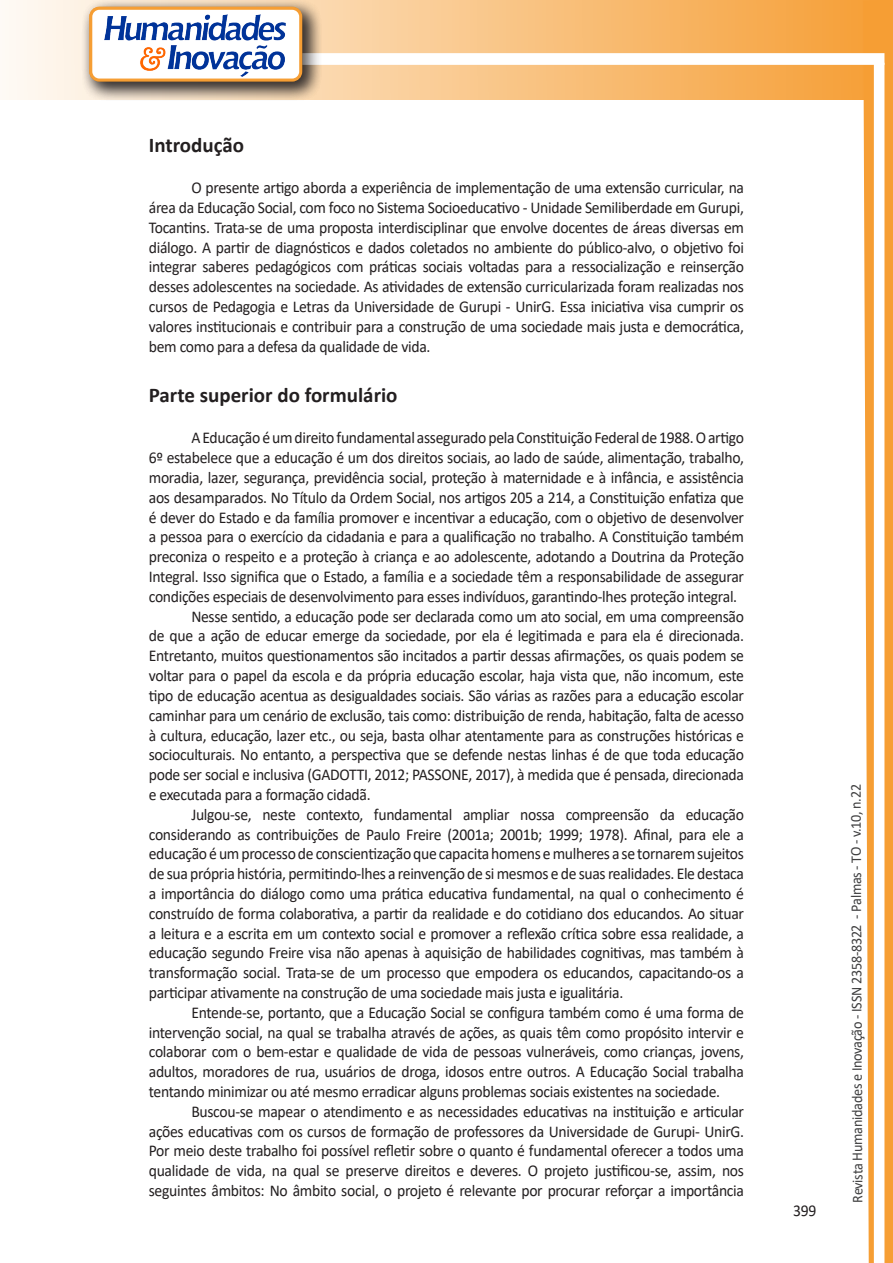
<style>
.page{position:relative;width:893px;height:1263px;background:#fff}
.page>*{position:absolute;margin:0;border:0;box-sizing:border-box;transform-origin:0 0}
.Titulo_2{font:700 21px "Calibri";color:#231f20}
.texto{font:16.5px/19.8px "Calibri";letter-spacing:-.02em;color:#231f20;text-align:justify;scale:.95 1}
.t1{font:15px "Calibri";letter-spacing:-.025em;color:#3e3e3f;scale:.95 1}
</style>
<div class="page">
<svg style="left:5px;top:0;width:858px;height:100px;background:#f9c484"></svg>
<div style="left:302px;top:53px;width:582px;height:12px;background:#fff;border:2px solid #fff"></div>
<svg style="left:863px;top:0;width:30px;height:1263px"></svg>
<div style="left:81px;top:0;width:241px;height:102px;background:#231f20;opacity:.75"></div>
<div style="left:91px;top:8px;width:210px;height:72px;background:#fff;border-radius:9px"></div>
<img style="left:104px;top:14px;width:181px;height:62px">
<div style="left:89px;top:7px;width:213px;height:75px;border:3px solid #f69e34;border-radius:9px"></div>
<p class="Titulo_2" style="left:149px;top:130px;width:97px">Introdução</p>
<p class="texto" style="left:149px;top:177px;width:628px;text-indent:43px">O presente artigo aborda a experiência de implementação de uma extensão curricular, na área da Educação Social, com foco no Sistema Socioeducativo - Unidade Semiliberdade em Gurupi, Tocantins. Trata-se de uma proposta interdisciplinar que envolve docentes de áreas diversas em diálogo. A partir de diagnósticos e dados coletados no ambiente do público-alvo, o objetivo foi integrar saberes pedagógicos com práticas sociais voltadas para a ressocialização e reinserção desses adolescentes na sociedade. As atividades de extensão curricularizada foram realizadas nos cursos de Pedagogia e Letras da Universidade de Gurupi - UnirG. Essa iniciativa visa cumprir os valores institucionais e contribuir para a construção de uma sociedade mais justa e democrática, bem como para a defesa da qualidade de vida.</p>
<p class="Titulo_2" style="left:149px;top:380px;width:250px">Parte superior do formulário</p>
<p class="texto" style="left:149px;top:428px;width:628px;text-indent:43px">A Educação é um direito fundamental assegurado pela Constituição Federal de 1988. O artigo 6º estabelece que a educação é um dos direitos sociais, ao lado de saúde, alimentação, trabalho, moradia, lazer, segurança, previdência social, proteção à maternidade e à infância, e assistência aos desamparados. No Título da Ordem Social, nos artigos 205 a 214, a Constituição enfatiza que é dever do Estado e da família promover e incentivar a educação, com o objetivo de desenvolver a pessoa para o exercício da cidadania e para a qualificação no trabalho. A Constituição também preconiza o respeito e a proteção à criança e ao adolescente, adotando a Doutrina da Proteção Integral. Isso significa que o Estado, a família e a sociedade têm a responsabilidade de assegurar condições especiais de desenvolvimento para esses indivíduos, garantindo-lhes proteção integral.</p>
<p class="texto" style="left:149px;top:606px;width:628px;text-indent:43px">Nesse sentido, a educação pode ser declarada como um ato social, em uma compreensão de que a ação de educar emerge da sociedade, por ela é legitimada e para ela é direcionada.<br>Entretanto, muitos questionamentos são incitados a partir dessas afirmações, os quais podem se voltar para o papel da escola e da própria educação escolar, haja vista que, não incomum, este tipo de educação acentua as desigualdades sociais. São várias as razões para a educação escolar caminhar para um cenário de exclusão, tais como: distribuição de renda, habitação, falta de acesso à cultura, educação, lazer etc., ou seja, basta olhar atentamente para as construções históricas e socioculturais. No entanto, a perspectiva que se defende nestas linhas é de que toda educação pode ser social e inclusiva (GADOTTI, 2012; PASSONE, 2017), à medida que é pensada, direcionada e executada para a formação cidadã.</p>
<p class="texto" style="left:149px;top:804px;width:628px;text-indent:43px">Julgou-se, neste contexto, fundamental ampliar nossa compreensão da educação considerando as contribuições de Paulo Freire (2001a; 2001b; 1999; 1978). Afinal, para ele a educação é um processo de conscientização que capacita homens e mulheres a se tornarem sujeitos de sua própria história, permitindo-lhes a reinvenção de si mesmos e de suas realidades. Ele destaca a importância do diálogo como uma prática educativa fundamental, na qual o conhecimento é construído de forma colaborativa, a partir da realidade e do cotidiano dos educandos. Ao situar a leitura e a escrita em um contexto social e promover a reflexão crítica sobre essa realidade, a educação segundo Freire visa não apenas à aquisição de habilidades cognitivas, mas também à transformação social. Trata-se de um processo que empodera os educandos, capacitando-os a participar ativamente na construção de uma sociedade mais justa e igualitária.</p>
<p class="texto" style="left:149px;top:1002px;width:628px;text-indent:43px">Entende-se, portanto, que a Educação Social se configura também como é uma forma de intervenção social, na qual se trabalha através de ações, as quais têm como propósito intervir e colaborar com o bem-estar e qualidade de vida de pessoas vulneráveis, como crianças, jovens, adultos, moradores de rua, usuários de droga, idosos entre outros. A Educação Social trabalha tentando minimizar ou até mesmo erradicar alguns problemas sociais existentes na sociedade.</p>
<p class="texto" style="left:149px;top:1101px;width:628px;text-indent:43px">Buscou-se mapear o atendimento e as necessidades educativas na instituição e articular ações educativas com os cursos de formação de professores da Universidade de Gurupi- UnirG.<br>Por meio deste trabalho foi possível refletir sobre o quanto é fundamental oferecer a todos uma qualidade de vida, na qual se preserve direitos e deveres. O projeto justificou-se, assim, nos seguintes âmbitos: No âmbito social, o projeto é relevante por procurar reforçar a importância</p>
<p class="texto" style="left:793px;top:1200px;width:26px">399</p>
<p class="t1" style="left:846px;top:1203px;width:442px;rotate:-90deg">Revista Humanidades e Inovação - ISSN 2358-8322 - Palmas - TO - v.10, n.22</p>
</div>
